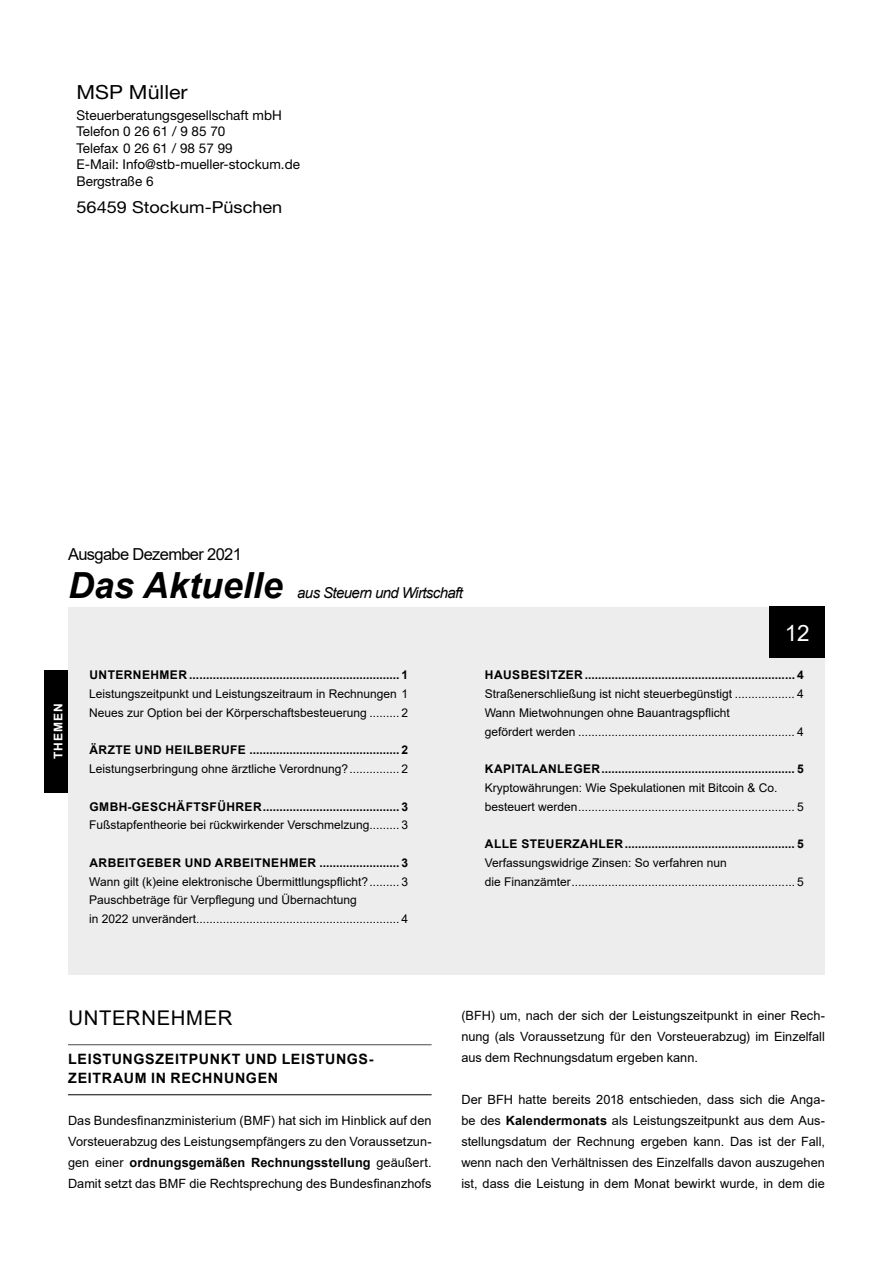
<style>
.page{position:relative;width:893px;height:1263px;background:#fff}
.page>*{position:absolute;margin:0;border:0;box-sizing:border-box;transform-origin:0 0}
.t1{font:italic 700 36px "Arial";color:#000}
.t2{font:22.5px "Arial";color:#fff}
.t3{font:20.25px "Arial";letter-spacing:.035em;color:#000}
.t4{font:19.5px "Helvetica Neue";color:#000;scale:1.1 1}
.t5{font:16.5px "Helvetica Neue";color:#000;scale:1.1 1}
.t6{font:16.5px "Arial";letter-spacing:-.04em;color:#000}
.t7{font:italic 15px "Arial";letter-spacing:-.04em;color:#000}
.t8{font:700 14.25px/19.5px "Arial";letter-spacing:.045em;color:#000}
.t9{font:13.5px/16.5px "Helvetica Neue";color:#000}
.t10{font:12.75px/21px "Arial";color:#000;text-align:justify}
.t11{font:12px/18.8px "Arial";color:#000}
.t12{font:700 12px "Arial";letter-spacing:.035em;color:#000}
.t13{font:700 12px "Arial";letter-spacing:.085em;color:#fff}
.s1{font-weight:700}
</style>
<div class="page">
<div style="left:68px;top:607px;width:757px;height:367px;background:#ededed"></div>
<hr style="left:68px;top:1044px;width:364px;height:1px;background:#4a4a49">
<hr style="left:68px;top:1094px;width:364px;height:1px;background:#000">
<div style="left:770px;top:607px;width:55px;height:51px;background:#000"></div>
<div style="left:45px;top:670px;width:23px;height:122px;background:#000"></div>
<h3 class="t4" style="left:77px;top:80px;width:103px">MSP Müller</h3>
<p class="t9" style="left:77px;top:107px;width:225px">Steuerberatungsgesellschaft mbH<br>Telefon 0 26 61 / 9 85 70<br>Telefax 0 26 61 / 98 57 99<br>E-Mail: Info@stb-mueller-stockum.de<br>Bergstraße 6</p>
<h3 class="t5" style="left:77px;top:197px;width:189px">56459 Stockum-Püschen</h3>
<h3 class="t6" style="left:68px;top:543px;width:175px">Ausgabe Dezember 2021</h3>
<h1 class="t1" style="left:68px;top:561px;width:216px">Das Aktuelle</h1>
<p class="t7" style="left:297px;top:583px;width:167px">aus Steuern und Wirtschaft</p>
<p class="t13" style="left:50px;top:759px;width:57px;rotate:-90deg">THEMEN</p>
<p class="t12" style="left:90px;top:667px;width:320px">UNTERNEHMER ............................................................... 1</p>
<p class="t11" style="left:89px;top:684px;width:320px">Leistungszeitpunkt und Leistungszeitraum in Rechnungen 1<br>Neues zur Option bei der Körperschaftsbesteuerung ......... 2</p>
<p class="t12" style="left:90px;top:742px;width:320px">ÄRZTE UND HEILBERUFE ............................................. 2</p>
<p class="t11" style="left:89px;top:759px;width:320px">Leistungserbringung ohne ärztliche Verordnung?............... 2</p>
<p class="t12" style="left:90px;top:798px;width:320px">GMBH-GESCHÄFTSFÜHRER......................................... 3</p>
<p class="t11" style="left:89px;top:816px;width:320px">Fußstapfentheorie bei rückwirkender Verschmelzung......... 3</p>
<p class="t12" style="left:90px;top:854px;width:320px">ARBEITGEBER UND ARBEITNEHMER ........................ 3</p>
<p class="t11" style="left:89px;top:872px;width:320px">Wann gilt (k)eine elektronische Übermittlungspflicht?......... 3<br>Pauschbeträge für Verpflegung und Übernachtung<br>in 2022 unverändert............................................................. 4</p>
<h2 class="t2" style="left:785px;top:617px;width:27px">12</h2>
<p class="t12" style="left:485px;top:667px;width:320px">HAUSBESITZER ............................................................... 4</p>
<p class="t11" style="left:485px;top:684px;width:320px">Straßenerschließung ist nicht steuerbegünstigt .................. 4<br>Wann Mietwohnungen ohne Bauantragspflicht<br>gefördert werden ................................................................. 4</p>
<p class="t12" style="left:485px;top:760px;width:320px">KAPITALANLEGER.......................................................... 5</p>
<p class="t11" style="left:485px;top:778px;width:320px">Kryptowährungen: Wie Spekulationen mit Bitcoin &amp; Co. besteuert werden................................................................. 5</p>
<p class="t12" style="left:485px;top:835px;width:320px">ALLE STEUERZAHLER................................................... 5</p>
<p class="t11" style="left:485px;top:853px;width:320px">Verfassungswidrige Zinsen: So verfahren nun<br>die Finanzämter................................................................... 5</p>
<h3 class="t3" style="left:68px;top:1004px;width:166px">UNTERNEHMER</h3>
<p class="t8" style="left:68px;top:1049px;width:307px">LEISTUNGSZEITPUNKT UND LEISTUNGS-<br>ZEITRAUM IN RECHNUNGEN</p>
<p class="t10" style="left:68px;top:1110px;width:365px">Das Bundesfinanzministerium (BMF) hat sich im Hinblick auf den Vorsteuerabzug des Leistungsempfängers zu den Voraussetzun&shy;gen einer <span class="s1">ordnungsgemäßen Rechnungsstellung</span> geäußert.<br>Damit setzt das BMF die Rechtsprechung des Bundesfinanzhofs</p>
<p class="t10" style="left:461px;top:1005px;width:365px">(BFH) um, nach der sich der Leistungszeitpunkt in einer Rech&shy;nung (als Voraussetzung für den Vorsteuerabzug) im Einzelfall aus dem Rechnungsdatum ergeben kann.</p>
<p class="t10" style="left:461px;top:1089px;width:365px">Der BFH hatte bereits 2018 entschieden, dass sich die Anga&shy;be des <span class="s1">Kalendermonats</span> als Leistungszeitpunkt aus dem Aus&shy;stellungsdatum der Rechnung ergeben kann. Das ist der Fall, wenn nach den Verhältnissen des Einzelfalls davon auszugehen ist, dass die Leistung in dem Monat bewirkt wurde, in dem die</p>
</div>
